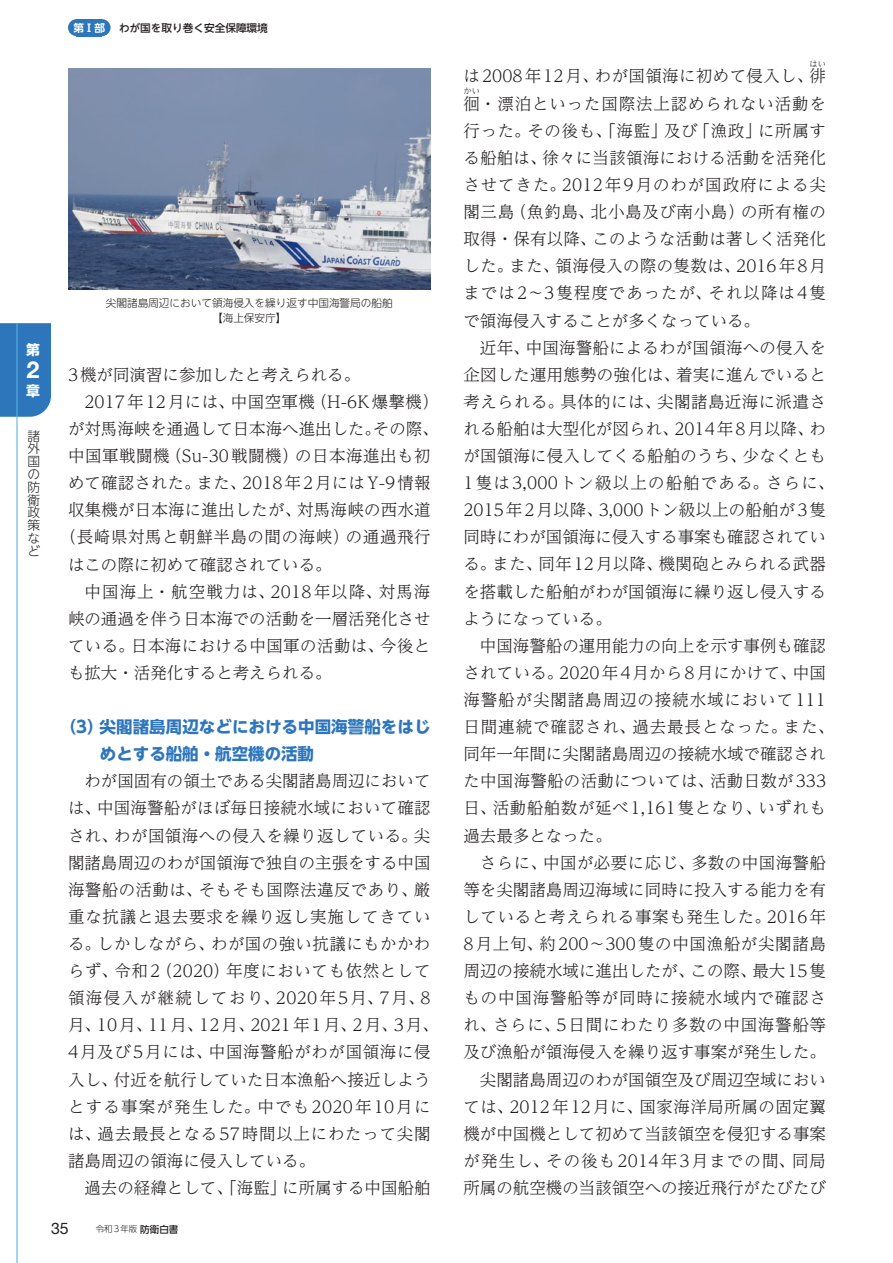
<style>
.page{position:relative;width:893px;height:1263px;background:#fff}
.page>*{position:absolute;margin:0;border:0;box-sizing:border-box;transform-origin:0 0}
.t1{font:700 23.4px "Helvetica Neue LT Std";color:#fff}
.t2{font:300 16.5px/27.2px "UD Reimin Pr 6 N";letter-spacing:.015em;color:#231f20}
.t3{font:300 16.5px "UD Reimin Pr 6 N";letter-spacing:.035em;color:#231f20}
.t4{font:700 16.5px/27.2px "UD Shin Go NT Pr 6 N";letter-spacing:.005em;color:#2e76bc}
.t5{font:300 16.5px "UD Reimin Pr 6 N";letter-spacing:.065em;color:#231f20}
.t6{font:300 16.5px "UD Reimin Pr 6 N";letter-spacing:.055em;color:#231f20}
.t7{font:15.9px "Helvetica Neue LT Std";color:#231f20}
.t8{font:700 13.8px "UD Shin Go NT Pr 6 N";color:#fff}
.t9{font:300 12.75px/12.8px "UD Shin Go NT Pr 6 N";color:#231f20;text-align:justify}
.t10{font:300 10.65px/14.9px "UD Shin Go NT Pr 6 N";color:#231f20;text-align:center}
.t11{font:500 10.65px "UD Shin Go NT Pr 6 N";color:#231f20}
.t12{font:700 10.65px "UD Shin Go NT Pr 6 N De";color:#fff}
.t13{font:300 8.55px "UD Shin Go NT Pr 6 N";letter-spacing:.065em;color:#231f20}
.t14{font:300 8.25px "UD Reimin Pr 6 N";color:#231f20}
.s1{font-weight:500;font-size:9.6px}
</style>
<div class="page">
<img style="left:68px;top:68px;width:363px;height:221px">
<div style="left:0;top:323px;width:51px;height:94px;background:#2e76bc"></div>
<hr style="left:16px;top:323px;width:2px;height:940px;background:#57b0e2">
<div style="left:77px;top:19px;width:25px;height:17px;background:#2e76bc"></div>
<div style="left:68px;top:19px;width:17px;height:17px;background:#2e76bc;border-radius:50%"></div>
<div style="left:94px;top:19px;width:17px;height:17px;background:#2e76bc;border-radius:50%"></div>
<p class="t12" style="left:73px;top:19px;width:33px">第Ⅰ部</p>
<p class="t11" style="left:119px;top:19px;width:150px">わが国を取り巻く安全保障環境</p>
<p class="t8" style="left:26px;top:338px;width:15px">第</p>
<h1 class="t1" style="left:26px;top:355px;width:14px">2</h1>
<p class="t8" style="left:26px;top:379px;width:15px">章</p>
<p class="t9" style="left:28px;top:429px;width:14px">諸外国の防衛政策など</p>
<p class="t10" style="left:106px;top:295px;width:289px">尖閣諸島周辺において領海侵入を繰り返す中国海警局の船舶【海上保安庁】</p>
<p class="t2" style="left:68px;top:360px;width:294px">3機が同演習に参加したと考えられる。</p>
<p class="t2" style="left:85px;top:387px;width:356px">2017年12月には、中国空軍機（H-6K爆撃機）</p>
<p class="t2" style="left:68px;top:415px;width:372px">が対馬海峡を通過して日本海へ進出した。その際、</p>
<p class="t3" style="left:68px;top:442px;width:364px">中国軍戦闘機（Su-30戦闘機）の日本海進出も初</p>
<p class="t2" style="left:68px;top:469px;width:364px">めて確認された。また、2018年2月にはY-9情報</p>
<p class="t2" style="left:68px;top:496px;width:364px">収集機が日本海に進出したが、対馬海峡の西水道</p>
<p class="t3" style="left:60px;top:524px;width:372px">（長崎県対馬と朝鮮半島の間の海峡）の通過飛行</p>
<p class="t2" style="left:68px;top:550px;width:265px">はこの際に初めて確認されている。</p>
<p class="t5" style="left:85px;top:578px;width:347px">中国海上・航空戦力は、2018年以降、対馬海</p>
<p class="t2" style="left:68px;top:604px;width:364px">峡の通過を伴う日本海での活動を一層活発化させ</p>
<p class="t2" style="left:68px;top:631px;width:364px">ている。日本海における中国軍の活動は、今後と</p>
<p class="t2" style="left:68px;top:658px;width:265px">も拡大・活発化すると考えられる。</p>
<p class="t4" style="left:100px;top:713px;width:332px;text-indent:-40px">（3）尖閣諸島周辺などにおける中国海警船をはじめとする船舶・航空機の活動</p>
<p class="t2" style="left:68px;top:767px;width:372px;text-indent:16px">わが国固有の領土である尖閣諸島周辺においては、中国海警船がほぼ毎日接続水域において確認され、わが国領海への侵入を繰り返している。尖閣諸島周辺のわが国領海で独自の主張をする中国海警船の活動は、そもそも国際法違反であり、厳重な抗議と退去要求を繰り返し実施してきている。しかしながら、わが国の強い抗議にもかかわらず、令和2（2020）年度においても依然として領海侵入が継続しており、2020年5月、7月、8月、10月、11月、12月、2021年1月、2月、3月、<br>4月及び5月には、中国海警船がわが国領海に侵入し、付近を航行していた日本漁船へ接近しようとする事案が発生した。中でも2020年10月には、過去最長となる57時間以上にわたって尖閣諸島周辺の領海に侵入している。</p>
<p class="t2" style="left:85px;top:1173px;width:348px">過去の経緯として、「海監」に所属する中国船舶</p>
<p class="t7" style="left:51px;top:1219px;width:19px">35</p>
<p class="t13" style="left:96px;top:1222px;width:84px">令和3年版 <span class="s1">防衛白書</span></p>
<p class="t14" style="left:809px;top:57px;width:18px">はい</p>
<p class="t6" style="left:463px;top:90px;width:364px">徊・漂泊といった国際法上認められない活動を</p>
<p class="t2" style="left:463px;top:62px;width:364px">は2008年12月、わが国領海に初めて侵入し、徘</p>
<p class="t14" style="left:463px;top:84px;width:18px">かい</p>
<p class="t2" style="left:463px;top:116px;width:364px;text-align:justify">行った。その後も、「海監」及び「漁政」に所属する船舶は、徐々に当該領海における活動を活発化させてきた。2012年9月のわが国政府による尖閣三島（魚釣島、北小島及び南小島）の所有権の取得・保有以降、このような活動は著しく活発化した。また、領海侵入の際の隻数は、2016年8月までは2～3隻程度であったが、それ以降は4隻で領海侵入することが多くなっている。</p>
<p class="t2" style="left:463px;top:333px;width:372px;text-indent:16px">近年、中国海警船によるわが国領海への侵入を企図した運用態勢の強化は、着実に進んでいると考えられる。具体的には、尖閣諸島近海に派遣される船舶は大型化が図られ、2014年8月以降、わが国領海に侵入してくる船舶のうち、少なくとも<br>1隻は3,000トン級以上の船舶である。さらに、<br>2015年2月以降、3,000トン級以上の船舶が3隻同時にわが国領海に侵入する事案も確認されている。また、同年12月以降、機関砲とみられる武器を搭載した船舶がわが国領海に繰り返し侵入するようになっている。</p>
<p class="t2" style="left:463px;top:631px;width:372px;text-indent:16px">中国海警船の運用能力の向上を示す事例も確認されている。2020年4月から8月にかけて、中国海警船が尖閣諸島周辺の接続水域において111日間連続で確認され、過去最長となった。また、同年一年間に尖閣諸島周辺の接続水域で確認された中国海警船の活動については、活動日数が333日、活動船舶数が延べ1,161隻となり、いずれも過去最多となった。</p>
<p class="t2" style="left:463px;top:848px;width:364px;text-align:right">さらに、中国が必要に応じ、多数の中国海警船等を尖閣諸島周辺海域に同時に投入する能力を有していると考えられる事案も発生した。2016年<br>8月上旬、約200～300隻の中国漁船が尖閣諸島周辺の接続水域に進出したが、この際、最大15隻もの中国海警船等が同時に接続水域内で確認され、さらに、5日間にわたり多数の中国海警船等及び漁船が領海侵入を繰り返す事案が発生した。尖閣諸島周辺のわが国領空及び周辺空域においては、2012年12月に、国家海洋局所属の固定翼機が中国機として初めて当該領空を侵犯する事案が発生し、その後も2014年3月までの間、同局所属の航空機の当該領空への接近飛行がたびたび</p>
</div>
